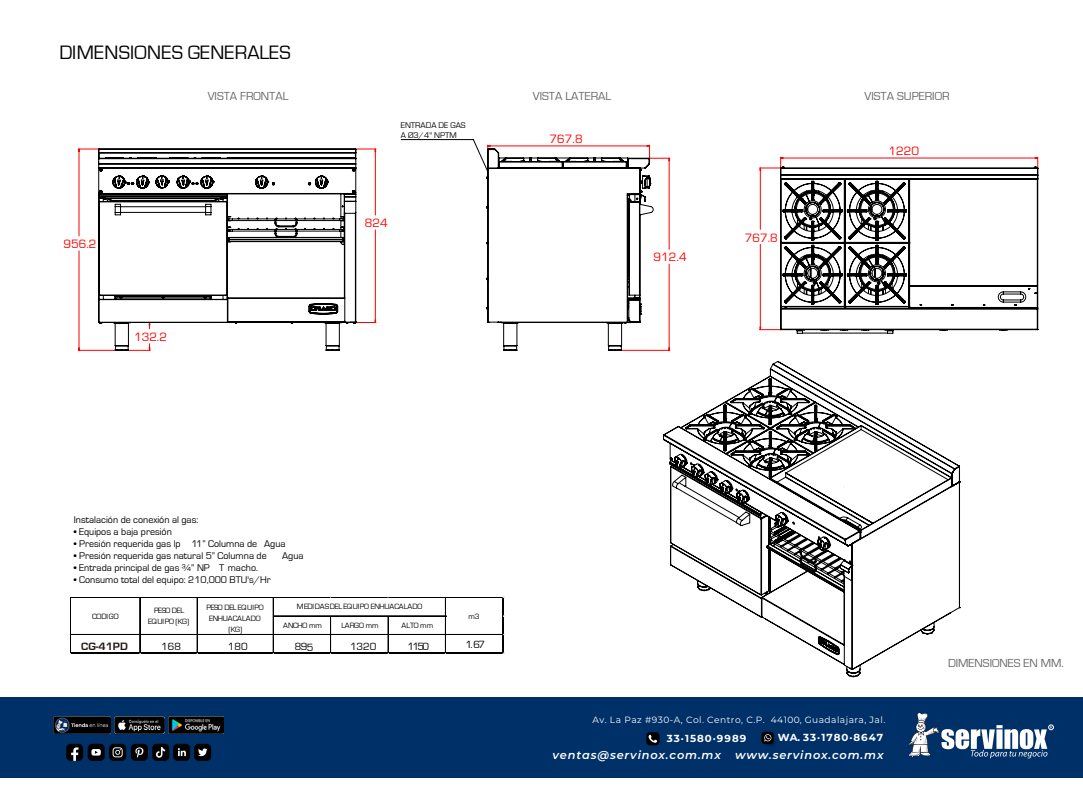
<style>
.page{position:relative;width:1083px;height:792px;background:#fff}
.page>*{position:absolute;margin:0;border:0;box-sizing:border-box;transform-origin:0 0}
.t1{font:20px "Eurostile";letter-spacing:.015em;color:#000}
.t2{font:12.5px "Eurostile";color:#f00}
.t3{font:12px "Eurostile";color:#666}
.t4{font:italic 600 11.4px "Montserrat";letter-spacing:.075em;color:#fff}
.t5{font:700 11px "Eurostile";color:#211915;scale:1.05 1}
.t6{font:10.8px "Eurostile";color:#000}
.t7{font:700 10.2px "Montserrat";letter-spacing:.1em;color:#fff}
.t8{font:10px "Eurostile";color:#000}
.t9{font:9.1px "Montserrat";letter-spacing:.05em;color:#fff}
.t10{font:8.5px/9.3px "Eurostile";color:#000}
.t11{font:7.9px/10.8px "Eurostile";letter-spacing:-.02em;color:#000;text-align:center}
.t12{font:7.9px/10.8px "Eurostile";letter-spacing:-.045em;color:#000;text-align:center}
</style>
<div class="page">
<hr style="left:70px;top:597px;width:433px;height:1px;background:#000">
<hr style="left:274px;top:616px;width:172px;height:1px;background:#000">
<hr style="left:71px;top:634px;width:431px;height:1px;background:#000">
<hr style="left:70px;top:598px;width:1px;height:56px;background:#000">
<hr style="left:139px;top:598px;width:1px;height:54px;background:#000">
<hr style="left:140px;top:598px;width:1px;height:54px;background:#000">
<hr style="left:197px;top:598px;width:1px;height:54px;background:#000">
<hr style="left:273px;top:598px;width:1px;height:54px;background:#000">
<hr style="left:330px;top:617px;width:1px;height:35px;background:#000">
<hr style="left:388px;top:617px;width:1px;height:35px;background:#000">
<hr style="left:445px;top:598px;width:1px;height:54px;background:#000">
<hr style="left:71px;top:652px;width:432px;height:2px;background:#000">
<hr style="left:502px;top:598px;width:1px;height:56px;background:#000">
<hr style="left:78px;top:350px;width:39px;height:1px;background:#f00">
<svg style="left:79px;top:148px;width:958px;height:335px"></svg>
<svg style="left:98px;top:148px;width:258px;height:203px"></svg>
<svg style="left:779px;top:166px;width:259px;height:168px"></svg>
<svg style="left:400px;top:139px;width:269px;height:212px"></svg>
<svg style="left:662px;top:361px;width:298px;height:317px"></svg>
<div style="left:0;top:697px;width:1082px;height:81px;background:#003068"></div>
<svg style="left:761px;top:733px;width:14px;height:14px"></svg>
<svg style="left:761px;top:732px;width:12px;height:12px"></svg>
<svg style="left:764px;top:734px;width:7px;height:7px"></svg>
<svg style="left:908px;top:712px;width:145px;height:46px"></svg>
<div style="left:646px;top:732px;width:13px;height:13px;background:#000;border-radius:3px"></div>
<svg style="left:648px;top:735px;width:9px;height:8px"></svg>
<div style="left:88px;top:744px;width:17px;height:17px;background:#000;border-radius:4px"></div>
<svg style="left:91px;top:749px;width:10px;height:7px"></svg>
<div style="left:109px;top:744px;width:17px;height:17px;background:#000;border-radius:4px"></div>
<svg style="left:113px;top:747px;width:10px;height:10px"></svg>
<svg style="left:66px;top:744px;width:17px;height:17px"></svg>
<div style="left:131px;top:744px;width:17px;height:17px;background:#000;border-radius:4px"></div>
<svg style="left:135px;top:747px;width:8px;height:11px"></svg>
<div style="left:194px;top:744px;width:17px;height:17px;background:#000;border-radius:4px"></div>
<svg style="left:198px;top:748px;width:9px;height:8px"></svg>
<div style="left:173px;top:744px;width:17px;height:17px;background:#000;border-radius:4px"></div>
<svg style="left:178px;top:748px;width:8px;height:8px"></svg>
<div style="left:152px;top:744px;width:17px;height:17px;background:#000;border-radius:4px"></div>
<svg style="left:156px;top:747px;width:9px;height:11px"></svg>
<img style="left:114px;top:717px;width:50px;height:16px">
<img style="left:168px;top:717px;width:55px;height:16px">
<img style="left:54px;top:717px;width:56px;height:16px">
<h1 class="t1" style="left:59px;top:42px;width:233px">DIMENSIONES GENERALES</h1>
<p class="t3" style="left:208px;top:90px;width:82px">VISTA FRONTAL</p>
<p class="t3" style="left:533px;top:90px;width:80px">VISTA LATERAL</p>
<p class="t3" style="left:864px;top:90px;width:86px">VISTA SUPERIOR</p>
<p class="t2" style="left:63px;top:237px;width:35px">956.2</p>
<p class="t2" style="left:134px;top:330px;width:35px">132.2</p>
<p class="t10" style="left:401px;top:121px;width:66px">ENTRADA DE GAS<br>A Ø3/4" NPTM</p>
<p class="t2" style="left:365px;top:216px;width:24px">824</p>
<p class="t2" style="left:549px;top:132px;width:35px">767.8</p>
<p class="t2" style="left:653px;top:251px;width:35px">912.4</p>
<p class="t2" style="left:744px;top:231px;width:35px">767.8</p>
<p class="t2" style="left:888px;top:144px;width:32px">1220</p>
<p class="t8" style="left:74px;top:515px;width:126px">Instalación de conexión al gas:</p>
<p class="t8" style="left:74px;top:527px;width:99px">• Equipos a baja presión</p>
<p class="t8" style="left:74px;top:539px;width:213px">• Presión requerida gas lp 11” Columna de Agua</p>
<p class="t8" style="left:74px;top:551px;width:194px">• Presión requerida gas natural 5” Columna de</p>
<p class="t8" style="left:282px;top:551px;width:23px">Agua</p>
<p class="t8" style="left:74px;top:563px;width:186px">• Entrada principal de gas ¾” NP T macho.</p>
<p class="t8" style="left:74px;top:575px;width:198px">• Consumo total del equipo: 210,000 BTU's/Hr</p>
<p class="t11" style="left:283px;top:620px;width:40px">ANCHO mm</p>
<p class="t11" style="left:341px;top:620px;width:39px">LARGO mm</p>
<p class="t11" style="left:401px;top:620px;width:33px">ALTO mm</p>
<p class="t5" style="left:81px;top:640px;width:46px">CG-41PD</p>
<p class="t6" style="left:161px;top:640px;width:21px">168</p>
<p class="t6" style="left:228px;top:640px;width:21px">180</p>
<p class="t6" style="left:294px;top:640px;width:20px">895</p>
<p class="t6" style="left:350px;top:640px;width:28px">1320</p>
<p class="t6" style="left:407px;top:640px;width:23px">1150</p>
<p class="t6" style="left:465px;top:639px;width:21px">1. 67</p>
<p class="t12" style="left:148px;top:605px;width:42px">PESO DEL<br>EQUIPO (KG)</p>
<p class="t11" style="left:206px;top:602px;width:59px">PESO DEL EQUIPO<br>ENHUACALADO (KG)</p>
<p class="t11" style="left:297px;top:602px;width:127px">MEDIDASDEL EQUIPO ENHUACALADO</p>
<p class="t11" style="left:92px;top:611px;width:28px">CODIGO</p>
<p class="t11" style="left:468px;top:611px;width:13px">m3</p>
<p class="t9" style="left:592px;top:713px;width:294px">Av. La Paz #930-A, Col. Centro, C.P. 44100, Guadalajara, Jal.</p>
<p class="t4" style="left:552px;top:747px;width:332px">ventas@servinox.com.mx www.servinox.com.mx</p>
<p class="t7" style="left:666px;top:731px;width:81px">33·1580·9989</p>
<p class="t7" style="left:777px;top:730px;width:107px">WA. 33·1780·8647</p>
<p class="t3" style="left:947px;top:657px;width:117px">DIMENSIONES EN MM.</p>
</div>
